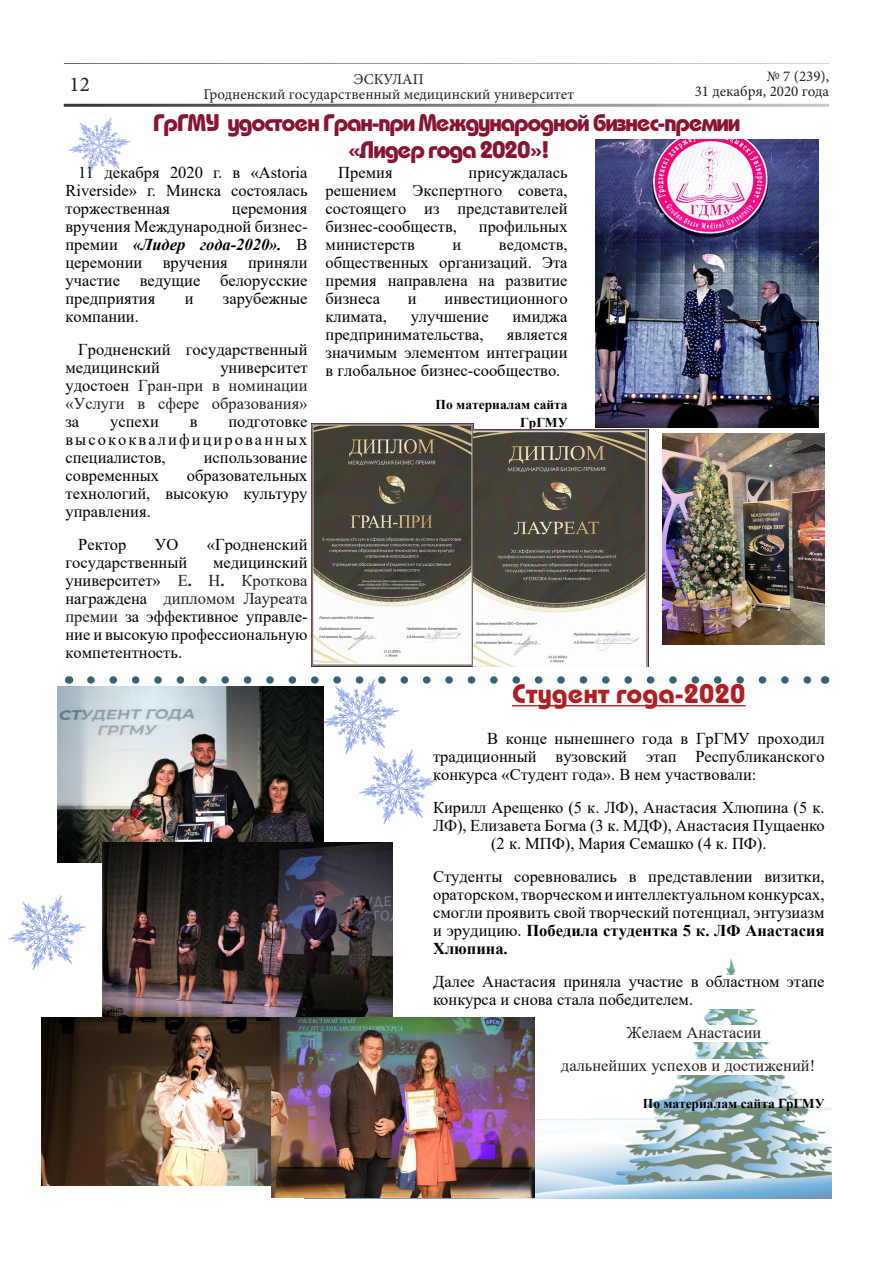
<style>
.page{position:relative;width:893px;height:1263px;background:#fff}
.page>*{position:absolute;margin:0;border:0;box-sizing:border-box;transform-origin:0 0}
.t1{font:700 27px "Bauhaus C";color:#ad1f24}
.t2{font:700 24px "Bauhaus C";letter-spacing:-.055em;color:#871431}
.t3{font:21px "Minion Pro";color:#231f20}
.Normal__Web{font:16.5px/18px "Times New Roman";color:#000;text-align:justify}
.Normal__Web-2{font:16.5px/18px "Times New Roman";color:#231f20;text-align:justify}
.t4{font:15px/15px "Minion Pro";color:#231f20;text-align:center}
.Normal__Web-3{font:700 13.5px/18px "Times New Roman";color:#000;text-align:right}
.s1{font-weight:700;font-style:italic}
.s2{color:#000}
.s3{color:#231f20}
.s4{font-weight:700;color:#231f20}
.s5{font-weight:700}
</style>
<div class="page">
<hr style="left:64px;top:104px;width:765px;height:3px;background:#000">
<hr style="left:64px;top:64px;width:765px;height:1px;background:#000">
<img style="left:305px;top:958px;width:526px;height:240px">
<img style="left:68px;top:118px;width:62px;height:56px">
<svg style="left:91px;top:676px;width:720px;height:8px"></svg>
<img style="left:57px;top:687px;width:266px;height:175px">
<img style="left:102px;top:842px;width:291px;height:175px">
<img style="left:42px;top:1017px;width:229px;height:168px">
<img style="left:8px;top:895px;width:77px;height:75px">
<hr style="left:512px;top:705px;width:234px;height:1px;background:#ad1f24">
<div style="left:433px;top:975px;width:392px;height:33px;background:#fff"></div>
<div style="left:433px;top:1025px;width:392px;height:16px;background:#fff"></div>
<div style="left:433px;top:1059px;width:392px;height:15px;background:#fff"></div>
<img style="left:321px;top:678px;width:77px;height:77px">
<img style="left:359px;top:748px;width:77px;height:76px">
<img style="left:663px;top:433px;width:162px;height:212px">
<img style="left:271px;top:1017px;width:263px;height:180px">
<img style="left:595px;top:140px;width:224px;height:287px">
<img style="left:312px;top:423px;width:162px;height:243px">
<img style="left:474px;top:429px;width:175px;height:237px">
<p class="t3" style="left:70px;top:70px;width:22px">12</p>
<p class="t4" style="left:204px;top:72px;width:372px">ЭСКУЛАП<br>Гродненский государственный медицинский университет</p>
<p class="t4" style="left:695px;top:69px;width:136px;text-align:right">№ 7 (239),<br>31 декабря, 2020 года</p>
<p class="t2" style="left:153px;top:109px;width:589px">ГрГМУ удостоен Гран-при Международной бизнес-премии</p>
<p class="t2" style="left:348px;top:136px;width:203px">«Лидер года 2020»!</p>
<p class="Normal__Web" style="left:65px;top:163px;width:244px;text-indent:13px">11 декабря 2020 г. в «Astoria Riverside» г. Минска состоялась торжественная</p>
<p class="Normal__Web" style="left:338px;top:163px;width:56px">Премия</p>
<p class="Normal__Web" style="left:326px;top:163px;width:244px;text-indent:143px">присуждалась решением Экспертного совета, состоящего из представителей бизнес-сообществ,</p>
<p class="Normal__Web" style="left:65px;top:199px;width:244px;text-indent:166px">церемония вручения Международной бизнес&shy;премии <span class="s1">«Лидер года-2020».</span> В церемонии вручения приняли участие ведущие белорусские предприятия</p>
<p class="Normal__Web" style="left:479px;top:217px;width:90px">профильных</p>
<p class="Normal__Web" style="left:326px;top:235px;width:91px">министерств</p>
<p class="Normal__Web" style="left:453px;top:235px;width:10px">и</p>
<p class="Normal__Web" style="left:326px;top:235px;width:244px;text-indent:173px">ведомств, общественных организаций. Эта премия направлена на развитие бизнеса</p>
<p class="Normal__Web" style="left:185px;top:289px;width:10px">и</p>
<p class="Normal__Web" style="left:223px;top:289px;width:86px">зарубежные</p>
<p class="Normal__Web" style="left:408px;top:289px;width:10px">и</p>
<p class="Normal__Web" style="left:445px;top:289px;width:124px">инвестиционного</p>
<p class="Normal__Web" style="left:65px;top:307px;width:75px">компании.</p>
<p class="Normal__Web" style="left:65px;top:340px;width:244px;text-indent:13px">Гродненский государственный медицинский</p>
<p class="Normal__Web-2" style="left:65px;top:358px;width:244px;text-indent:155px"><span class="s2">университет удостоен</span> Гран-при в номинации «Услуги в сфере образования» <span class="s2">за</span></p>
<p class="Normal__Web" style="left:65px;top:412px;width:244px;text-indent:163px">подготовке высококвалифицированных специалистов,</p>
<p class="Normal__Web" style="left:110px;top:412px;width:50px">успехи</p>
<p class="Normal__Web" style="left:190px;top:412px;width:9px">в</p>
<p class="Normal__Web" style="left:204px;top:448px;width:105px">использование</p>
<p class="Normal__Web" style="left:65px;top:466px;width:244px;text-indent:122px">образовательных технологий, высокую культуру управления.</p>
<p class="Normal__Web" style="left:78px;top:535px;width:50px">Ректор</p>
<p class="Normal__Web" style="left:155px;top:535px;width:25px">УО</p>
<p class="Normal__Web" style="left:207px;top:535px;width:102px">«Гродненский</p>
<p class="Normal__Web" style="left:65px;top:553px;width:123px">государственный</p>
<p class="Normal__Web" style="left:65px;top:466px;width:95px">современных</p>
<p class="Normal__Web" style="left:65px;top:553px;width:244px;text-indent:148px">медицинский университет» <span class="s3">Е</span><span class="s4">.</span> <span class="s3">Н</span><span class="s4">.</span> <span class="s3">Кроткова </span>награждена <span class="s3">дипломом Лауреата премии</span> за эффективное управле&shy;ние и высокую профессиональную компетентность.</p>
<p class="Normal__Web" style="left:326px;top:307px;width:63px">климата,</p>
<p class="Normal__Web" style="left:411px;top:307px;width:80px">улучшение</p>
<p class="Normal__Web" style="left:512px;top:307px;width:57px">имиджа</p>
<p class="Normal__Web" style="left:326px;top:325px;width:160px">предпринимательства,</p>
<p class="Normal__Web" style="left:326px;top:325px;width:244px;text-indent:181px">является значимым элементом интеграции в глобальное бизнес-сообщество.</p>
<p class="Normal__Web-3" style="left:436px;top:395px;width:134px">По материалам сайта<br>ГрГМУ</p>
<p class="t1" style="left:512px;top:678px;width:235px">Студент года-2020</p>
<p class="Normal__Web" style="left:433px;top:728px;width:393px;text-indent:54px">В конце нынешнего года в ГрГМУ проходил традиционный вузовский этап Республиканского конкурса «Студент года». В нем участвовали:</p>
<p class="Normal__Web" style="left:433px;top:797px;width:393px;text-align:center">Кирилл Арещенко (5 к. ЛФ), Анастасия Хлюпина (5 к.<br>ЛФ), Елизавета Богма (3 к. МДФ), Анастасия Пущаенко (2 к. МПФ), Мария Семашко (4 к. ПФ).</p>
<p class="Normal__Web" style="left:433px;top:866px;width:393px">Студенты соревновались в представлении визитки, ораторском, творческом и интеллектуальном конкурсах, смогли проявить свой творческий потенциал, энтузиазм и эрудицию. <span class="s5">Победила студентка 5 к. ЛФ Анастасия Хлюпина.</span></p>
<p class="Normal__Web" style="left:433px;top:971px;width:393px">Далее Анастасия приняла участие в областном этапе конкурса и снова стала победителем.</p>
<p class="Normal__Web-2" style="left:627px;top:1022px;width:136px">Желаем Анастасии</p>
<p class="Normal__Web-2" style="left:561px;top:1055px;width:256px">дальнейших успехов и достижений!</p>
<p class="Normal__Web-3" style="left:643px;top:1094px;width:183px">По материалам сайта ГрГМУ</p>
</div>
